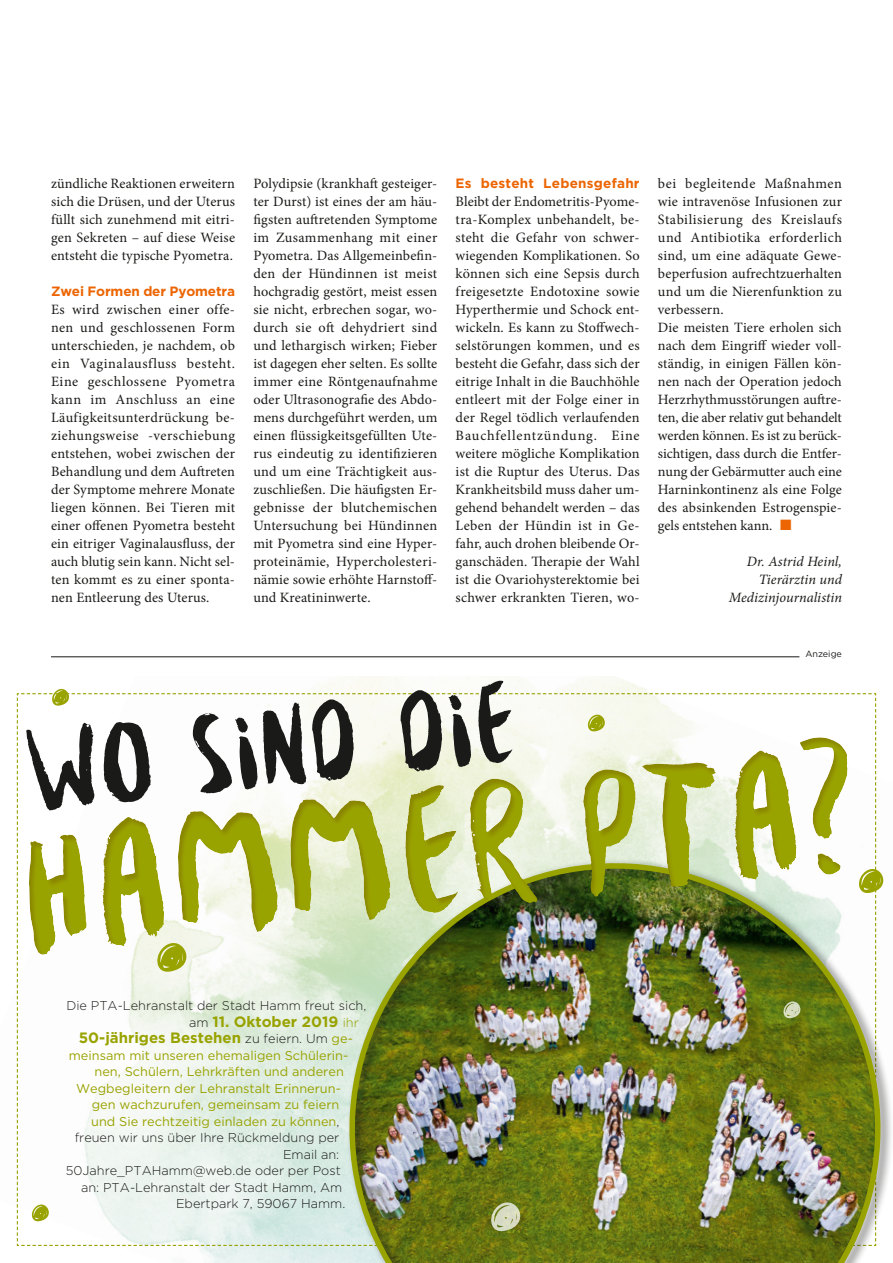
<style>
.page{position:relative;width:893px;height:1263px;background:#fff}
.page>*{position:absolute;margin:0;border:0;box-sizing:border-box;transform-origin:0 0}
.t1{font:189.15px "Besom";color:#99a300}
.t2{font:121.95px "Besom";color:#1a1a18}
.t3{font:700 15px/16.5px "Gotham";color:#99a300}
.Grundtext{font:14.25px/18px "Minion Pro";letter-spacing:.01em;color:#1a1a18;text-align:justify}
.Autor{font:italic 14.25px/18px "Minion Pro";color:#1a1a18;text-align:right}
.Grundtext-2{font:700 13.5px "Gotham";letter-spacing:-.01em;color:#ec6502}
.Grundtext-3{font:700 13.5px "Gotham";letter-spacing:.015em;color:#ec6502}
.t4{font:12.75px "Gotham";color:#99a300}
.t5{font:300 12.75px "Gotham";color:#1a1a18}
.Anzeigenhinweis{font:9px "Gotham";color:#1a1a18}
.s1{color:#ec6502}
.s2{font-size:212.4px}
.s3{font-weight:300;font-size:12.75px;color:#1a1a18}
.s4{font-weight:300;font-size:12.75px}
.s5{font-weight:400;font-size:12.75px}
.s6{font-weight:300;color:#1a1a18}
</style>
<div class="page">
<svg style="left:338px;top:1246px;width:528px;height:17px;background:#737f28"></svg>
<img style="left:17px;top:684px;width:875px;height:562px">
<hr style="left:51px;top:656px;width:748px;height:1px;background:#1a1a18">
<p class="Grundtext" style="left:51px;top:175px;width:186px">zündliche Reaktionen erweitern sich die Drüsen, und der Uterus füllt sich zunehmend mit eitri&shy;gen Sekreten – auf diese Weise entsteht die typische Pyometra.</p>
<p class="Grundtext-2" style="left:51px;top:282px;width:185px">Zwei Formen der Pyometra</p>
<p class="Grundtext" style="left:51px;top:301px;width:186px">Es wird zwischen einer offe&shy;nen und geschlossenen Form unterschieden, je nachdem, ob ein Vaginalausfluss besteht.<br>Eine geschlossene Pyometra kann im Anschluss an eine Läufigkeitsunterdrückung be&shy;ziehungsweise -verschiebung entstehen, wobei zwischen der Behandlung und dem Auftreten der Symptome mehrere Monate liegen können. Bei Tieren mit einer offenen Pyometra besteht ein eitriger Vaginalausfluss, der auch blutig sein kann. Nicht sel&shy;ten kommt es zu einer sponta&shy;nen Entleerung des Uterus.</p>
<p class="Grundtext" style="left:253px;top:175px;width:186px">Polydipsie (krankhaft gesteiger&shy;ter Durst) ist eines der am häu&shy;figsten auftretenden Symptome im Zusammenhang mit einer Pyometra. Das Allgemeinbefin&shy;den der Hündinnen ist meist hochgradig gestört, meist essen sie nicht, erbrechen sogar, wo&shy;durch sie oft dehydriert sind und lethargisch wirken; Fieber ist dagegen eher selten. Es sollte immer eine Röntgenaufnahme oder Ultrasonografie des Abdo&shy;mens durchgeführt werden, um einen flüssigkeitsgefüllten Ute&shy;rus eindeutig zu identifizieren und um eine Trächtigkeit aus&shy;zuschließen. Die häufigsten Er&shy;gebnisse der blutchemischen Untersuchung bei Hündinnen mit Pyometra sind eine Hyper&shy;proteinämie, Hypercholesteri&shy;nämie sowie erhöhte Harnstoff&shy;und Kreatininwerte.</p>
<p class="Grundtext-3" style="left:456px;top:174px;width:185px">Es besteht Lebensgefahr</p>
<p class="Grundtext" style="left:456px;top:193px;width:186px">Bleibt der Endometritis-Pyome&shy;tra-Komplex unbehandelt, be&shy;steht die Gefahr von schwer&shy;wiegenden Komplikationen. So können sich eine Sepsis durch freigesetzte Endotoxine sowie Hyperthermie und Schock ent&shy;wickeln. Es kann zu Stoffwech&shy;selstörungen kommen, und es besteht die Gefahr, dass sich der eitrige Inhalt in die Bauchhöhle entleert mit der Folge einer in der Regel tödlich verlaufenden Bauchfellentzündung. Eine weitere mögliche Komplikation ist die Ruptur des Uterus. Das Krankheitsbild muss daher um&shy;gehend behandelt werden – das Leben der Hündin ist in Ge&shy;fahr, auch drohen bleibende Or&shy;ganschäden. Therapie der Wahl ist die Ovariohysterektomie bei schwer erkrankten Tieren, wo-</p>
<p class="Grundtext" style="left:658px;top:175px;width:186px">bei begleitende Maßnahmen wie intravenöse Infusionen zur Stabilisierung des Kreislaufs und Antibiotika erforderlich sind, um eine adäquate Gewe&shy;beperfusion aufrechtzuerhalten und um die Nierenfunktion zu verbessern.</p>
<p class="Grundtext" style="left:658px;top:319px;width:186px">Die meisten Tiere erholen sich nach dem Eingriff wieder voll&shy;ständig, in einigen Fällen kön&shy;nen nach der Operation jedoch Herzrhythmusstörungen auf-tre&shy;ten, die aber relativ gut behandelt werden können. Es ist zu berück&shy;sichtigen, dass durch die Entfer&shy;nung der Gebärmutter auch eine Harninkontinenz als eine Folge des absinkenden Estrogenspie&shy;gels entstehen kann. <span class="s1">■</span></p>
<p class="Autor" style="left:729px;top:553px;width:115px">Dr. Astrid Heinl,<br>Tierärztin und<br>Medizinjournalistin</p>
<p class="Anzeigenhinweis" style="left:805px;top:648px;width:38px">Anzeige</p>
<h2 class="t2" style="left:19px;top:684px;width:493px;rotate:-6deg">Wo sind die</h2>
<h1 class="t1" style="left:8px;top:757px;width:839px;rotate:-6deg">Hammer PTA<span class="s2">?</span></h1>
<p class="t5" style="left:66px;top:997px;width:301px">Die PTA-Lehranstalt der Stadt Hamm freut sich,</p>
<p class="t3" style="left:79px;top:1013px;width:282px;text-indent:110px"><span class="s3">am</span> 11. Oktober 2019 <span class="s4">ihr<br></span>50-jähriges Bestehen <span class="s3">zu feiern. Um</span> <span class="s5">ge-</span></p>
<p class="t4" style="left:69px;top:1047px;width:281px">meinsam mit unseren ehemaligen Schülerin-</p>
<p class="t4" style="left:94px;top:1063px;width:251px">nen, Schülern, Lehrkräften und anderen</p>
<p class="t4" style="left:76px;top:1080px;width:266px">Wegbegleitern der Lehranstalt Erinnerun-</p>
<p class="t4" style="left:92px;top:1096px;width:249px">gen wachzurufen, gemeinsam zu feiern</p>
<p class="t4" style="left:91px;top:1113px;width:250px">und Sie rechtzeitig einladen zu können<span class="s6">,</span></p>
<p class="t5" style="left:75px;top:1129px;width:266px">freuen wir uns über Ihre Rückmeldung per</p>
<p class="t5" style="left:283px;top:1146px;width:58px">Email an:</p>
<p class="t5" style="left:66px;top:1162px;width:277px">50Jahre_PTAHamm@web.de oder per Post</p>
<p class="t5" style="left:81px;top:1179px;width:263px">an: PTA-Lehranstalt der Stadt Hamm, Am</p>
<p class="t5" style="left:176px;top:1195px;width:171px">Ebertpark 7, 59067 Hamm.</p>
</div>
